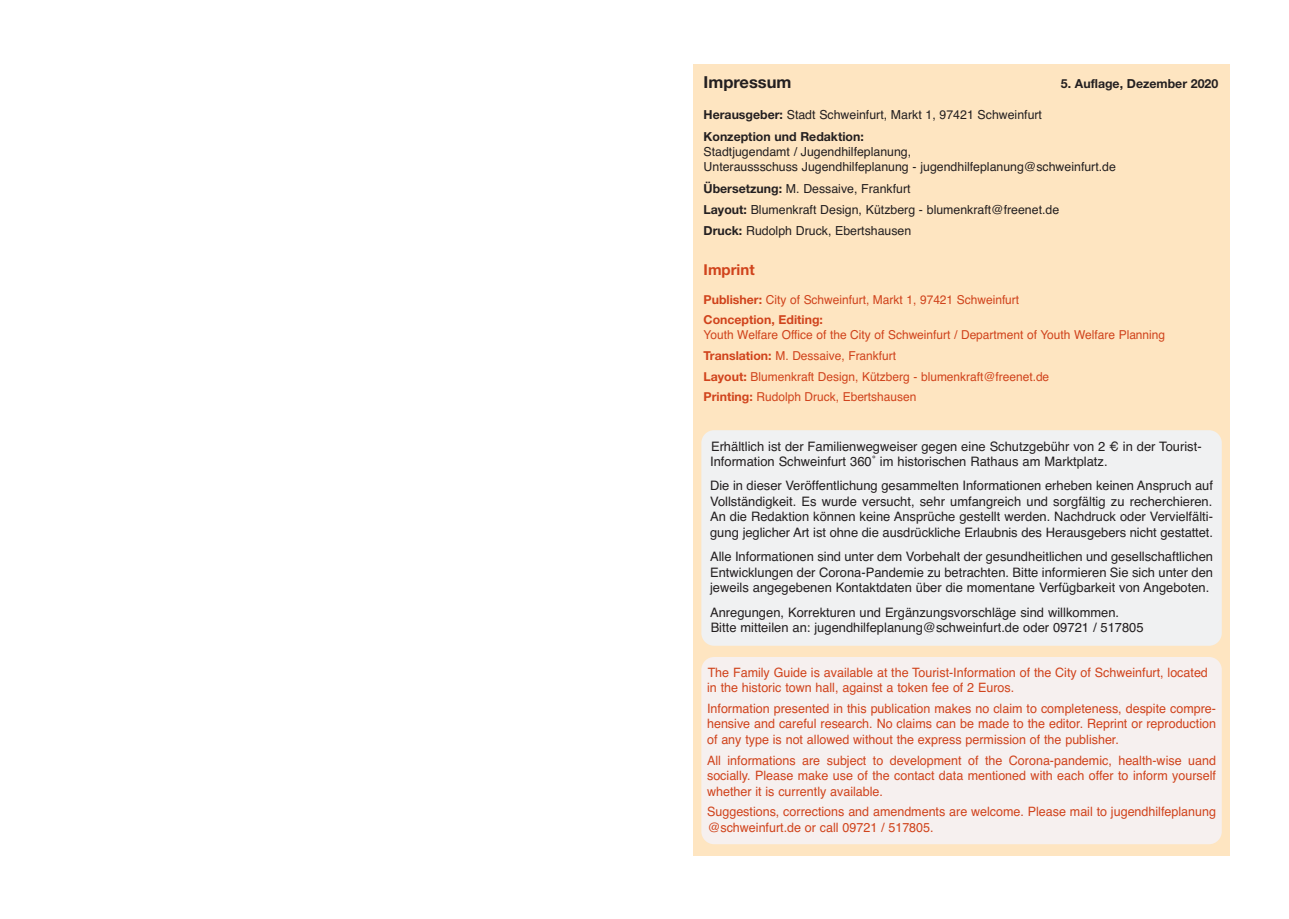
<style>
.page{position:relative;width:1289px;height:919px;background:#fff}
.page>*{position:absolute;margin:0;border:0;box-sizing:border-box;transform-origin:0 0}
.t1{font:700 16.5px "Helvetica Neue";color:#231f20}
.t2{font:700 15px "Helvetica Neue";color:#d0431c}
.t3{font:13.05px/15.5px "Helvetica";color:#231f20}
.t4{font:12.9px/15.9px "Helvetica";color:#d0431c}
.t5{font:12.45px/21.3px "Helvetica";color:#231f20}
.t6{font:700 12.45px "Helvetica Neue";color:#231f20}
.t7{font:12.3px/20.9px "Helvetica";color:#d0431c}
.t8{font:700 12.3px "Helvetica Neue";color:#d0431c}
.s1{font-family:"Helvetica Neue";font-weight:700}
</style>
<div class="page">
<div style="left:693px;top:64px;width:536px;height:791px;background:#fee5c1"></div>
<div style="left:701px;top:430px;width:520px;height:215px;background:#f0f1f2;border-radius:13px"></div>
<div style="left:701px;top:657px;width:520px;height:187px;background:#f6f0ef;border-radius:13px"></div>
<p class="t1" style="left:703px;top:76px;width:89px">Impressum</p>
<p class="t6" style="left:1060px;top:79px;width:159px">5. Auflage, Dezember 2020</p>
<p class="t5" style="left:703px;top:104px;width:340px"><span class="s1">Herausgeber:</span> Stadt Schweinfurt, Markt 1, 97421 Schweinfurt</p>
<p class="t6" style="left:703px;top:132px;width:162px">Konzeption und Redaktion:</p>
<p class="t5" style="left:703px;top:144px;width:414px;line-height:15.3px">Stadtjugendamt / Jugendhilfeplanung,<br>Unteraussschuss Jugendhilfeplanung - jugendhilfeplanung@schweinfurt.de</p>
<p class="t5" style="left:703px;top:178px;width:357px"><span class="s1">Übersetzung:</span> M. Dessaive, Frankfurt<br><span class="s1">Layout:</span> Blumenkraft Design, Kützberg - blumenkraft@freenet.de<br><span class="s1">Druck:</span> Rudolph Druck, Ebertshausen</p>
<p class="t2" style="left:703px;top:264px;width:53px">Imprint</p>
<p class="t7" style="left:703px;top:289px;width:317px"><span class="s1">Publisher:</span> City of Schweinfurt, Markt 1, 97421 Schweinfurt</p>
<p class="t8" style="left:703px;top:315px;width:121px">Conception, Editing:</p>
<p class="t7" style="left:703px;top:324px;width:463px">Youth Welfare Office of the City of Schweinfurt / Department of Youth Welfare Planning <span class="s1">Translation:</span> M. Dessaive, Frankfurt<br><span class="s1">Layout:</span> Blumenkraft Design, Kützberg - blumenkraft@freenet.de<br><span class="s1">Printing:</span> Rudolph Druck, Ebertshausen</p>
<p class="t3" style="left:710px;top:438px;width:493px">Erhältlich ist der Familienwegweiser gegen eine Schutzgebühr von 2 € in der Tourist-<br>Information Schweinfurt 360˚ im historischen Rathaus am Marktplatz.</p>
<p class="t3" style="left:710px;top:478px;width:504px;text-align:justify">Die in dieser Veröffentlichung gesammelten Informationen erheben keinen Anspruch auf Vollständigkeit. Es wurde versucht, sehr umfangreich und sorgfältig zu recherchieren.<br>An die Redaktion können keine Ansprüche gestellt werden. Nachdruck oder Vervielfälti&shy;gung jeglicher Art ist ohne die ausdrückliche Erlaubnis des Herausgebers nicht gestattet.</p>
<p class="t3" style="left:710px;top:549px;width:504px;text-align:justify">Alle Informationen sind unter dem Vorbehalt der gesundheitlichen und gesellschaftlichen Entwicklungen der Corona-Pandemie zu betrachten. Bitte informieren Sie sich unter den jeweils angegebenen Kontaktdaten über die momentane Verfügbarkeit von Angeboten.</p>
<p class="t3" style="left:710px;top:604px;width:435px">Anregungen, Korrekturen und Ergänzungsvorschläge sind willkommen.<br>Bitte mitteilen an: jugendhilfeplanung@schweinfurt.de oder 09721 / 517805</p>
<p class="t4" style="left:707px;top:664px;width:502px">The Family Guide is available at the Tourist-Information of the City of Schweinfurt, located in the historic town hall, against a token fee of 2 Euros.</p>
<p class="t4" style="left:707px;top:700px;width:510px;text-align:justify">Information presented in this publication makes no claim to completeness, despite compre&shy;hensive and careful research. No claims can be made to the editor. Reprint or reproduction of any type is not allowed without the express permission of the publisher.</p>
<p class="t4" style="left:707px;top:752px;width:510px;text-align:justify">All informations are subject to development of the Corona-pandemic, health-wise uand socially. Please make use of the contact data mentioned with each offer to inform yourself whether it is currently available.</p>
<p class="t4" style="left:707px;top:804px;width:510px">Suggestions, corrections and amendments are welcome. Please mail to jugendhilfeplanung @schweinfurt.de or call 09721 / 517805.</p>
</div>
